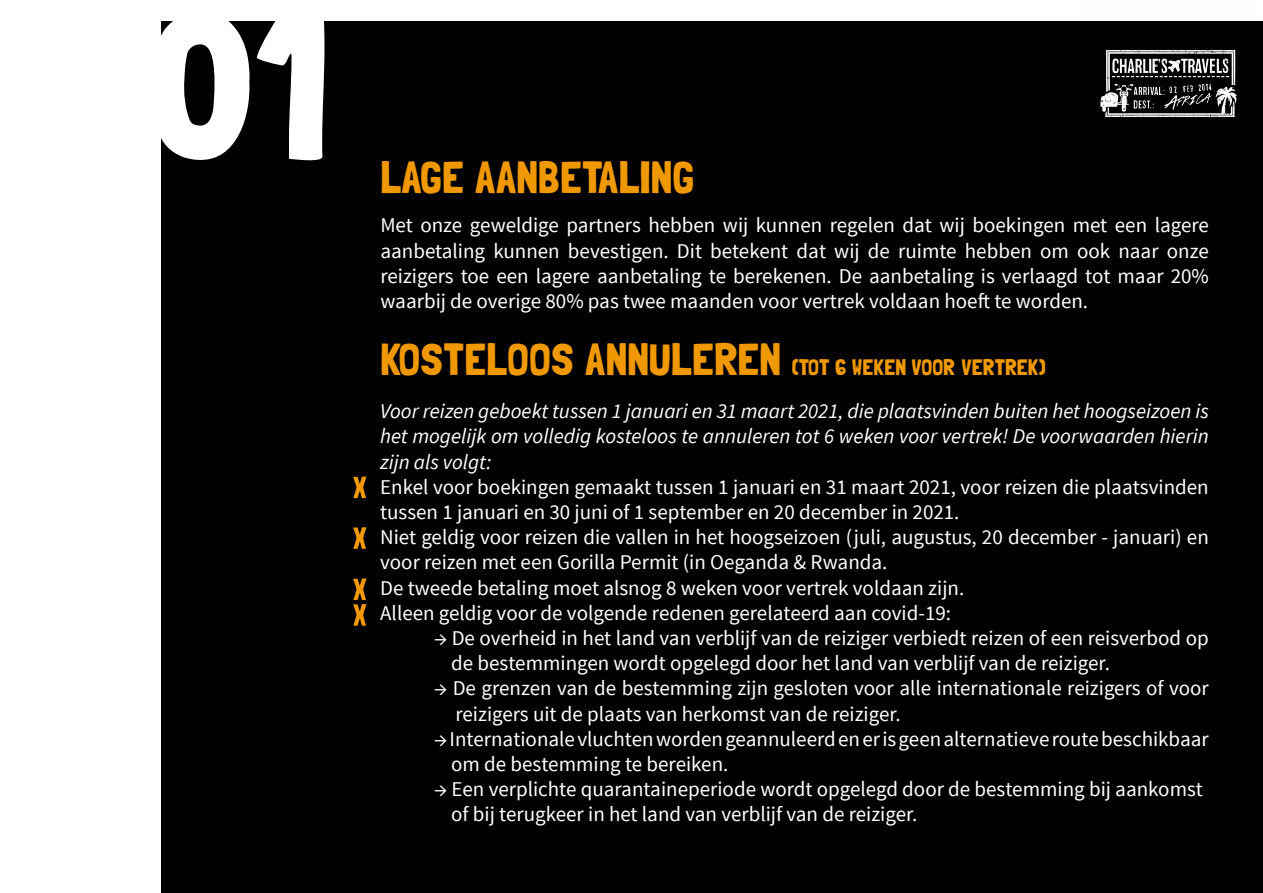
<style>
.page{position:relative;width:1263px;height:893px;background:#fff}
.page>*{position:absolute;margin:0;border:0;box-sizing:border-box;transform-origin:0 0}
.t1{font:210px "Londrina Solid";color:#fff}
.t2{font:45px "Londrina Solid";color:#f09800}
.t3{font:22.5px "Londrina Solid";color:#f09800}
.t4{font:21px/25.2px "Source Sans Pro";color:#fff}
.t5{font:italic 21px/25.2px "Source Sans Pro";color:#fff;text-align:justify}
.s1{font-size:45px}
</style>
<div class="page">
<div style="left:162px;top:21px;width:1101px;height:872px;background:#000"></div>
<img style="left:1100px;top:49px;width:137px;height:68px">
<svg style="left:353px;top:477px;width:14px;height:21px"></svg>
<svg style="left:353px;top:527px;width:14px;height:22px"></svg>
<svg style="left:353px;top:578px;width:14px;height:48px"></svg>
<h1 class="t1" style="left:147px;top:-37px;width:185px">01</h1>
<h2 class="t2" style="left:380px;top:151px;width:315px">LAGE AANBETALING</h2>
<p class="t4" style="left:380px;top:213px;width:830px;text-align:justify">Met onze geweldige partners hebben wij kunnen regelen dat wij boekingen met een lagere aanbetaling kunnen bevestigen. Dit betekent dat wij de ruimte hebben om ook naar onze reizigers toe een lagere aanbetaling te berekenen. De aanbetaling is verlaagd tot maar 20% waarbij de overige 80% pas twee maanden voor vertrek voldaan hoeft te worden.</p>
<p class="t3" style="left:380px;top:354px;width:667px"><span class="s1">KOSTELOOS ANNULEREN</span> (TOT 6 WEKEN VOOR VERTREK)</p>
<p class="t5" style="left:380px;top:399px;width:830px">Voor reizen geboekt tussen 1 januari en 31 maart 2021, die plaatsvinden buiten het hoogseizoen is het mogelijk om volledig kosteloos te annuleren tot 6 weken voor vertrek! De voorwaarden hierin zijn als volgt:</p>
<p class="t4" style="left:380px;top:475px;width:830px">Enkel voor boekingen gemaakt tussen 1 januari en 31 maart 2021, voor reizen die plaatsvinden tussen 1 januari en 30 juni of 1 september en 20 december in 2021.<br>Niet geldig voor reizen die vallen in het hoogseizoen (juli, augustus, 20 december - januari) en voor reizen met een Gorilla Permit (in Oeganda &amp; Rwanda.<br>De tweede betaling moet alsnog 8 weken voor vertrek voldaan zijn.<br>Alleen geldig voor de volgende redenen gerelateerd aan covid-19:</p>
<p class="t4" style="left:451px;top:626px;width:759px;text-indent:-17px">→ De overheid in het land van verblijf van de reiziger verbiedt reizen of een reisverbod op de bestemmingen wordt opgelegd door het land van verblijf van de reiziger.</p>
<p class="t4" style="left:455px;top:676px;width:755px;text-indent:-21px">→ De grenzen van de bestemming zijn gesloten voor alle internationale reizigers of voor reizigers uit de plaats van herkomst van de reiziger.</p>
<p class="t4" style="left:451px;top:727px;width:759px;text-indent:-17px">→ Internationale vluchten worden geannuleerd en er is geen alternatieve route beschikbaar om de bestemming te bereiken.</p>
<p class="t4" style="left:451px;top:777px;width:753px;text-indent:-17px">→ Een verplichte quarantaineperiode wordt opgelegd door de bestemming bij aankomst of bij terugkeer in het land van verblijf van de reiziger.</p>
</div>
